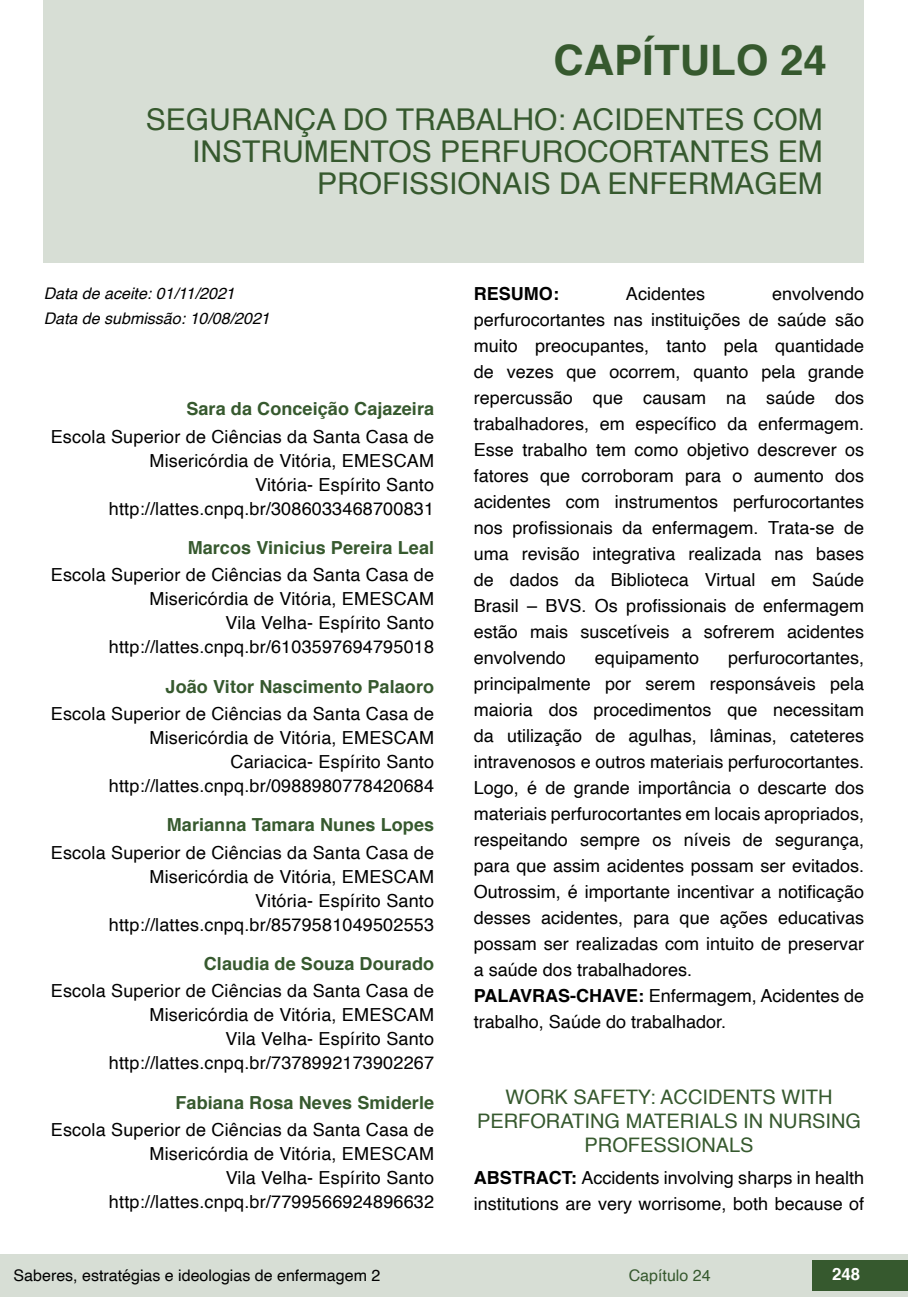
<style>
.page{position:relative;width:908px;height:1304px;background:#fff}
.page>*{position:absolute;margin:0;border:0;box-sizing:border-box;transform-origin:0 0}
.t1{font:700 42px "Helvetica";color:#36592e}
.t2{font:30px/32px "Helvetica";color:#36592e;text-align:right}
.t3{font:20px/24px "Helvetica";color:#36592e;text-align:center}
.t4{font:18px/26px "Helvetica";letter-spacing:.01em;color:#000;text-align:right}
.t5{font:700 18px "Helvetica";letter-spacing:.005em;color:#36592e}
.t6{font:700 18px "Helvetica";color:#000}
.t7{font:700 16.8px "Helvetica";color:#fff}
.t8{font:italic 16px "Helvetica";color:#000}
.t9{font:16px "Helvetica";color:#000}
.t10{font:16px "Helvetica";color:#36592e}
.s1{font-weight:700}
</style>
<div class="page">
<div style="left:0;top:1254px;width:906px;height:43px;background:#d7ded5"></div>
<div style="left:812px;top:1261px;width:95px;height:30px;background:#36592e"></div>
<div style="left:44px;top:0;width:819px;height:263px;background:#d7ded5"></div>
<h1 class="t1" style="left:553px;top:26px;width:275px">CAPÍTULO 24</h1>
<h2 class="t2" style="left:146px;top:104px;width:678px">SEGURANÇA DO TRABALHO: ACIDENTES COM<br>INSTRUMENTOS PERFUROCORTANTES EM<br>PROFISSIONAIS DA ENFERMAGEM</h2>
<p class="t8" style="left:44px;top:280px;width:192px">Data de aceite: 01/11/2021</p>
<p class="t8" style="left:44px;top:306px;width:227px">Data de submissão: 10/08/2021</p>
<p class="t5" style="left:186px;top:395px;width:249px">Sara da Conceição Cajazeira</p>
<p class="t4" style="left:51px;top:425px;width:384px;line-height:24px">Escola Superior de Ciências da Santa Casa de Misericórdia de Vitória, EMESCAM<br>Vitória- Espírito Santo http://lattes.cnpq.br/3086033468700831</p>
<p class="t5" style="left:187px;top:533px;width:248px">Marcos Vinicius Pereira Leal</p>
<p class="t4" style="left:51px;top:564px;width:384px;line-height:24px">Escola Superior de Ciências da Santa Casa de Misericórdia de Vitória, EMESCAM<br>Vila Velha- Espírito Santo http://lattes.cnpq.br/6103597694795018</p>
<p class="t5" style="left:165px;top:672px;width:270px">João Vitor Nascimento Palaoro</p>
<p class="t4" style="left:51px;top:702px;width:384px;line-height:24px">Escola Superior de Ciências da Santa Casa de Misericórdia de Vitória, EMESCAM<br>Cariacica- Espírito Santo http://lattes.cnpq.br/0988980778420684</p>
<p class="t5" style="left:167px;top:811px;width:269px">Marianna Tamara Nunes Lopes</p>
<p class="t4" style="left:51px;top:841px;width:384px;line-height:24px">Escola Superior de Ciências da Santa Casa de Misericórdia de Vitória, EMESCAM<br>Vitória- Espírito Santo http://lattes.cnpq.br/8579581049502553</p>
<p class="t5" style="left:204px;top:949px;width:232px">Claudia de Souza Dourado</p>
<p class="t4" style="left:51px;top:980px;width:384px;line-height:24px">Escola Superior de Ciências da Santa Casa de Misericórdia de Vitória, EMESCAM<br>Vila Velha- Espírito Santo http://lattes.cnpq.br/7378992173902267</p>
<p class="t5" style="left:175px;top:1088px;width:260px">Fabiana Rosa Neves Smiderle</p>
<p class="t4" style="left:51px;top:1118px;width:384px;line-height:24px">Escola Superior de Ciências da Santa Casa de Misericórdia de Vitória, EMESCAM<br>Vila Velha- Espírito Santo http://lattes.cnpq.br/7799566924896632</p>
<p class="t6" style="left:473px;top:279px;width:86px">RESUMO:</p>
<p class="t4" style="left:625px;top:281px;width:81px">Acidentes</p>
<p class="t4" style="left:473px;top:281px;width:392px;text-align:justify;text-indent:298px">envolvendo perfurocortantes nas instituições de saúde são muito preocupantes, tanto pela quantidade de vezes que ocorrem, quanto pela grande repercussão que causam na saúde dos trabalhadores, em específico da enfermagem.<br>Esse trabalho tem como objetivo descrever os fatores que corroboram para o aumento dos acidentes com instrumentos perfurocortantes nos profissionais da enfermagem. Trata-se de uma revisão integrativa realizada nas bases de dados da Biblioteca Virtual em Saúde Brasil – BVS. Os profissionais de enfermagem estão mais suscetíveis a sofrerem acidentes envolvendo</p>
<p class="t4" style="left:473px;top:645px;width:392px;text-align:left;text-indent:254px">perfurocortantes, principalmente por serem responsáveis pela maioria dos procedimentos que necessitam da utilização de agulhas, lâminas, cateteres intravenosos e outros materiais perfurocortantes.<br>Logo, é de grande importância o descarte dos materiais perfurocortantes em locais apropriados, respeitando sempre os níveis de segurança, para que assim acidentes possam ser evitados.<br>Outrossim, é importante incentivar a notificação desses acidentes, para que ações educativas possam ser realizadas com intuito de preservar a saúde dos trabalhadores.<br><span class="s1">PALAVRAS-CHAVE:</span> Enfermagem, Acidentes de trabalho, Saúde do trabalhador.</p>
<p class="t4" style="left:594px;top:645px;width:106px">equipamento</p>
<p class="t3" style="left:477px;top:1086px;width:385px">WORK SAFETY: ACCIDENTS WITH<br>PERFORATING MATERIALS IN NURSING<br>PROFESSIONALS</p>
<p class="t4" style="left:473px;top:1165px;width:392px;text-align:left"><span class="s1">ABSTRACT:</span> Accidents involving sharps in health institutions are very worrisome, both because of</p>
<p class="t9" style="left:14px;top:1263px;width:368px">Saberes, estratégias e ideologias de enfermagem 2</p>
<p class="t10" style="left:628px;top:1263px;width:83px">Capítulo 24</p>
<p class="t7" style="left:831px;top:1261px;width:30px">248</p>
</div>
